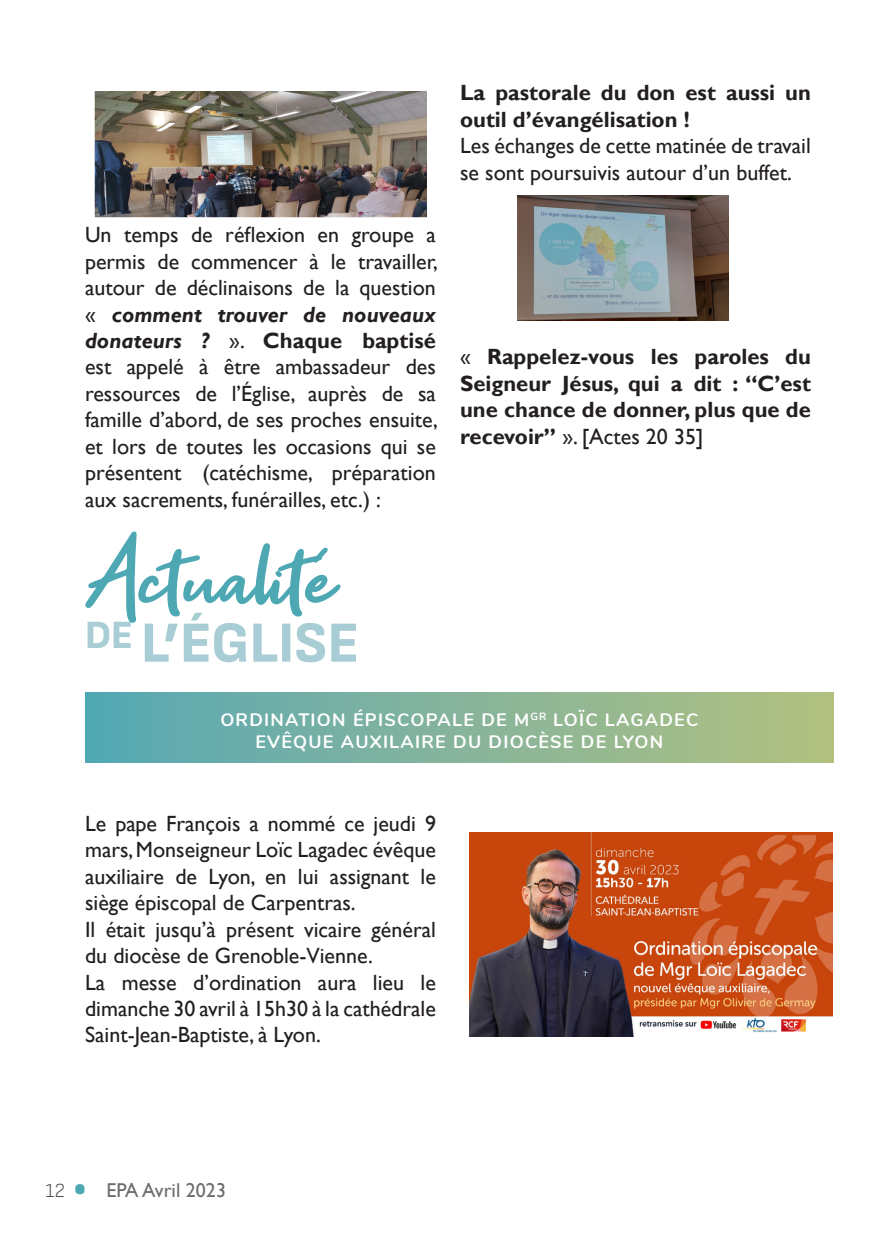
<style>
.page{position:relative;width:896px;height:1248px;background:#fff}
.page>*{position:absolute;margin:0;border:0;box-sizing:border-box;transform-origin:0 0}
.t1{font:120.6px "Get Show";color:#4ea8b4}
.t2{font:58px "Sofia Sans";color:#a8cdd4}
.t3{font:22px/26.4px "Gill Sans";color:#231f20}
.t4{font:700 22px/26.4px "Gill Sans";color:#231f20}
.t5{font:20px "Gill Sans";color:#6c6d70}
.t6{font:700 18px/22px "Nunito";letter-spacing:.07em;color:#fff;text-align:center}
.s1{font-weight:700;font-style:italic}
.s2{font-weight:700}
.s3{font-weight:400}
.s4{font-family:"Sofia Sans";font-weight:300;color:#4b4c4d}
.s5{font-family:"Sofia Sans";font-weight:300;font-size:72px;color:#4ea8b4}
</style>
<div class="page">
<img style="left:96px;top:92px;width:330px;height:124px">
<div style="left:87px;top:81px;width:348px;height:144px;border:8px solid #fff"></div>
<img style="left:518px;top:196px;width:211px;height:124px">
<div style="left:85px;top:692px;width:748px;height:71px;background:linear-gradient(to right,#56a8b5,#b3c080)"></div>
<img style="left:469px;top:832px;width:363px;height:204px">
<p class="t3" style="left:85px;top:222px;width:354px;text-align:justify">Un temps de réflexion en groupe a permis de commencer à le travailler, autour de déclinaisons de la question « <span class="s1">comment trouver de nouveaux donateurs ?</span> ». <span class="s2">Chaque baptisé </span>est appelé à être ambassadeur des ressources de l’Église, auprès de sa famille d’abord, de ses proches ensuite, et lors de toutes les occasions qui se présentent (catéchisme, préparation aux sacrements, funérailles, etc.) :</p>
<h1 class="t1" style="left:85px;top:510px;width:252px">Actualité</h1>
<h2 class="t2" style="left:85px;top:609px;width:275px"><sup>DE</sup> L’ÉGLISE</h2>
<p class="t4" style="left:460px;top:80px;width:352px">La pastorale du don est aussi un outil d’évangélisation !</p>
<p class="t3" style="left:460px;top:133px;width:352px">Les échanges de cette matinée de travail se sont poursuivis autour d’un buffet.</p>
<p class="t4" style="left:460px;top:344px;width:352px;text-align:justify"><span class="s3">«</span> Rappelez-vous les paroles du Seigneur Jésus, qui a dit : “C’est une chance de donner, plus que de recevoir” <span class="s3">». [Actes 20 35]</span></p>
<p class="t6" style="left:220px;top:707px;width:479px">ORDINATION ÉPISCOPALE DE M<sup>GR</sup> LOÏC LAGADEC<br>EVÊQUE AUXILAIRE DU DIOCÈSE DE LYON</p>
<p class="t3" style="left:85px;top:810px;width:352px">Le pape François a nommé ce jeudi 9 mars, Monseigneur Loïc Lagadec évêque auxiliaire de Lyon, en lui assignant le siège épiscopal de Carpentras.<br>Il était jusqu’à présent vicaire général du diocèse de Grenoble-Vienne.<br>La messe d’ordination aura lieu le dimanche 30 avril à 15h30 à la cathédrale Saint-Jean-Baptiste, à Lyon.</p>
<p class="t5" style="left:45px;top:1177px;width:182px"><span class="s4">12</span> <span class="s5">•</span> EPA Avril 2023</p>
</div>
